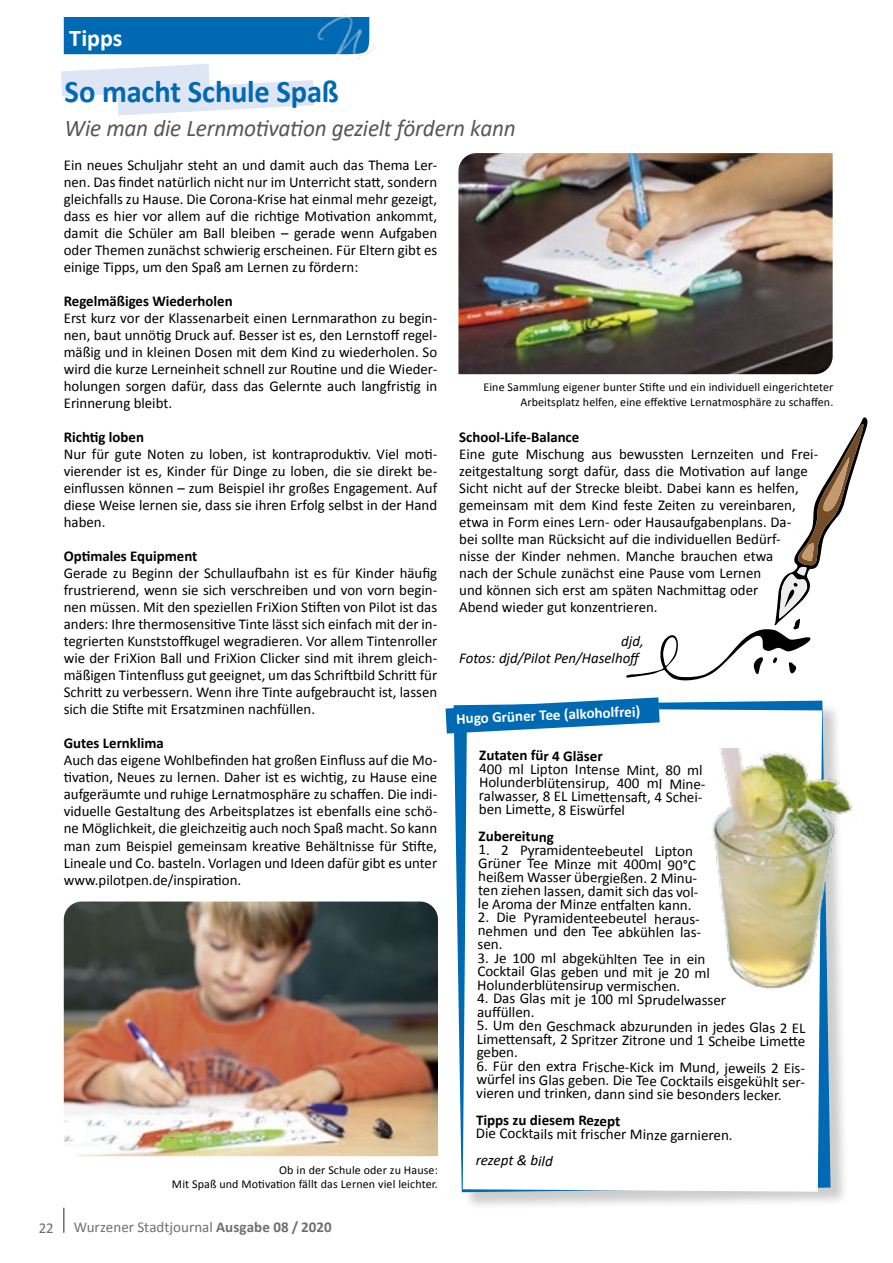
<style>
.page{position:relative;width:893px;height:1263px;background:#fff}
.page>*{position:absolute;margin:0;border:0;box-sizing:border-box;transform-origin:0 0}
.t1{font:700 31.5px "Calibri";letter-spacing:-.005em;color:#0069b4}
.t2{font:italic 24px "Calibri";letter-spacing:-.01em;color:#575756}
.t3{font:700 24px "Calibri";color:#fff}
.t4{font:15px/17px "Calibri";color:#000;text-align:justify}
.t5{font:700 15px "Calibri";color:#000}
.t6{font:italic 15px/17px "Calibri";color:#000;text-align:right}
.t7{font:15px "Calibri";color:#706f6f}
.t8{font:700 15px "Calibri";color:#fff}
.t9{font:12px/14.4px "Calibri";letter-spacing:.01em;color:#000;text-align:right}
.s1{font-weight:700}
</style>
<div class="page">
<hr style="left:63px;top:1208px;width:2px;height:25px;background:#706f6f">
<div style="left:64px;top:17px;width:250px;height:38px;background:#0069b4"></div>
<img style="left:314px;top:14px;width:61px;height:45px">
<svg style="left:61px;top:64px;width:253px;height:51px"></svg>
<img style="left:458px;top:153px;width:375px;height:221px">
<img style="left:64px;top:901px;width:374px;height:255px">
<div style="left:456px;top:703px;width:393px;height:508px;background:#000;opacity:.2"></div>
<svg style="left:454px;top:701px;width:376px;height:491px;fill:#0069b4"></svg>
<svg style="left:463px;top:708px;width:359px;height:484px"></svg>
<svg style="left:445px;top:697px;width:215px;height:36px"></svg>
<svg style="left:626px;top:417px;width:242px;height:264px"></svg>
<img style="left:692px;top:748px;width:160px;height:255px">
<h2 class="t3" style="left:69px;top:21px;width:55px">Tipps</h2>
<h1 class="t1" style="left:65px;top:69px;width:276px">So macht Schule Spaß</h1>
<h2 class="t2" style="left:65px;top:111px;width:453px">Wie man die Lernmotivation gezielt fördern kann</h2>
<p class="t4" style="left:64px;top:157px;width:375px">Ein neues Schuljahr steht an und damit auch das Thema Ler&shy;nen. Das findet natürlich nicht nur im Unterricht statt, sondern gleichfalls zu Hause. Die Corona-Krise hat einmal mehr gezeigt, dass es hier vor allem auf die richtige Motivation ankommt, damit die Schüler am Ball bleiben – gerade wenn Aufgaben oder Themen zunächst schwierig erscheinen. Für Eltern gibt es einige Tipps, um den Spaß am Lernen zu fördern:</p>
<p class="t5" style="left:64px;top:291px;width:170px">Regelmäßiges Wiederholen</p>
<p class="t4" style="left:64px;top:310px;width:375px">Erst kurz vor der Klassenarbeit einen Lernmarathon zu begin&shy;nen, baut unnötig Druck auf. Besser ist es, den Lernstoff regel&shy;mäßig und in kleinen Dosen mit dem Kind zu wiederholen. So wird die kurze Lerneinheit schnell zur Routine und die Wieder&shy;holungen sorgen dafür, dass das Gelernte auch langfristig in Erinnerung bleibt.</p>
<p class="t5" style="left:64px;top:427px;width:82px">Richtig loben</p>
<p class="t4" style="left:64px;top:446px;width:375px">Nur für gute Noten zu loben, ist kontraproduktiv. Viel moti&shy;vierender ist es, Kinder für Dinge zu loben, die sie direkt be&shy;einflussen können – zum Beispiel ihr großes Engagement. Auf diese Weise lernen sie, dass sie ihren Erfolg selbst in der Hand haben.</p>
<p class="t5" style="left:64px;top:546px;width:135px">Optimales Equipment</p>
<p class="t4" style="left:64px;top:565px;width:375px">Gerade zu Beginn der Schullaufbahn ist es für Kinder häufig frustrierend, wenn sie sich verschreiben und von vorn begin&shy;nen müssen. Mit den speziellen FriXion Stiften von Pilot ist das anders: Ihre thermosensitive Tinte lässt sich einfach mit der in&shy;tegrierten Kunststoffkugel wegradieren. Vor allem Tintenroller wie der FriXion Ball und FriXion Clicker sind mit ihrem gleich&shy;mäßigen Tintenfluss gut geeignet, um das Schriftbild Schritt für Schritt zu verbessern. Wenn ihre Tinte aufgebraucht ist, lassen sich die Stifte mit Ersatzminen nachfüllen.</p>
<p class="t5" style="left:64px;top:733px;width:101px">Gutes Lernklima</p>
<p class="t4" style="left:64px;top:752px;width:375px">Auch das eigene Wohlbefinden hat großen Einfluss auf die Mo&shy;tivation, Neues zu lernen. Daher ist es wichtig, zu Hause eine aufgeräumte und ruhige Lernatmosphäre zu schaffen. Die indi&shy;viduelle Gestaltung des Arbeitsplatzes ist ebenfalls eine schö&shy;ne Möglichkeit, die gleichzeitig auch noch Spaß macht. So kann man zum Beispiel gemeinsam kreative Behältnisse für Stifte, Lineale und Co. basteln. Vorlagen und Ideen dafür gibt es unter www.pilotpen.de/inspiration.</p>
<p class="t9" style="left:172px;top:1162px;width:267px">Ob in der Schule oder zu Hause:<br>Mit Spaß und Motivation fällt das Lernen viel leichter.</p>
<p class="t7" style="left:39px;top:1218px;width:17px">22</p>
<p class="t7" style="left:74px;top:1218px;width:260px">Wurzener Stadtjournal <span class="s1">Ausgabe 08 / 2020</span></p>
<p class="t9" style="left:483px;top:380px;width:351px">Eine Sammlung eigener bunter Stifte und ein individuell eingerichteter<br>Arbeitsplatz helfen, eine effektive Lernatmosphäre zu schaffen.</p>
<p class="t5" style="left:459px;top:427px;width:122px">School-Life-Balance</p>
<p class="t4" style="left:459px;top:446px;width:361px;text-align:left">Eine gute Mischung aus bewussten Lernzeiten und Frei&shy;zeitgestaltung sorgt dafür, dass die Motivation auf lange Sicht nicht auf der Strecke bleibt. Dabei kann es helfen, gemeinsam mit dem Kind feste Zeiten zu vereinbaren, etwa in Form eines Lern- oder Hausaufgabenplans. Da-<br>bei sollte man Rücksicht auf die individuellen Bedürf-<br>nisse der Kinder nehmen. Manche brauchen etwa<br>nach der Schule zunächst eine Pause vom Lernen<br>und können sich erst am späten Nachmittag oder<br>Abend wieder gut konzentrieren.</p>
<p class="t6" style="left:459px;top:632px;width:186px">djd,<br>Fotos: djd/Pilot Pen/Haselhoff</p>
<p class="t8" style="left:456px;top:707px;width:186px;rotate:-2deg">Hugo Grüner Tee (alkoholfrei)</p>
<p class="t5" style="left:480px;top:744px;width:125px;rotate:1deg">Zutaten für 4 Gläser</p>
<p class="t4" style="left:479px;top:761px;width:228px;line-height:13.6px;text-align:left;rotate:1deg">400 ml Lipton Intense Mint, 80 ml<br>Holunderblütensirup, 400 ml Mine&shy;ralwasser, 8 EL Limett ensaft , 4 Schei&shy;ben Limett e, 8 Eiswürfel</p>
<p class="t5" style="left:479px;top:825px;width:77px;rotate:1deg">Zubereitung</p>
<p class="t4" style="left:479px;top:842px;width:222px;line-height:13.5px;text-align:left;rotate:1deg">1. 2 Pyramidenteebeutel Lipton Grüner Tee Minze mit 400ml 90°C heißem Wasser übergießen. 2 Minu&shy;ten ziehen lassen, damit sich das vol&shy;le Aroma der Minze entf alten kann.</p>
<p class="t4" style="left:478px;top:909px;width:225px;line-height:14px;rotate:1deg">2. Die Pyramidenteebeutel heraus&shy;nehmen und den Tee abkühlen las&shy;sen.</p>
<p class="t4" style="left:478px;top:950px;width:234px;line-height:13.6px;text-align:left;rotate:1deg">3. Je 100 ml abgekühlten Tee in ein<br>Cocktail Glas geben und mit je 20 ml<br>Holunderblütensirup vermischen.</p>
<p class="t4" style="left:477px;top:990px;width:250px;line-height:14.4px;rotate:1deg">4. Das Glas mit je 100 ml Sprudelwasser auff üllen.</p>
<p class="t4" style="left:477px;top:1016px;width:330px;line-height:14.1px;rotate:1deg">5. Um den Geschmack abzurunden in jedes Glas 2 EL Limett ensaft , 2 Spritzer Zitrone und 1 Scheibe Limett e geben.</p>
<p class="t4" style="left:477px;top:1057px;width:330px;line-height:13.5px;rotate:1deg">6. Für den extra Frische-Kick im Mund, jeweils 2 Eis&shy;würfel ins Glas geben. Die Tee Cocktails eisgekühlt ser&shy;vieren und trinken, dann sind sie besonders lecker.</p>
<p class="t5" style="left:476px;top:1108px;width:146px;rotate:1deg">Tipps zu diesem Rezept</p>
<p class="t4" style="left:476px;top:1123px;width:258px;rotate:1deg">Die Cocktails mit frischer Minze garnieren.</p>
<p class="t6" style="left:476px;top:1150px;width:78px;rotate:1deg">rezept &amp; bild</p>
</div>
